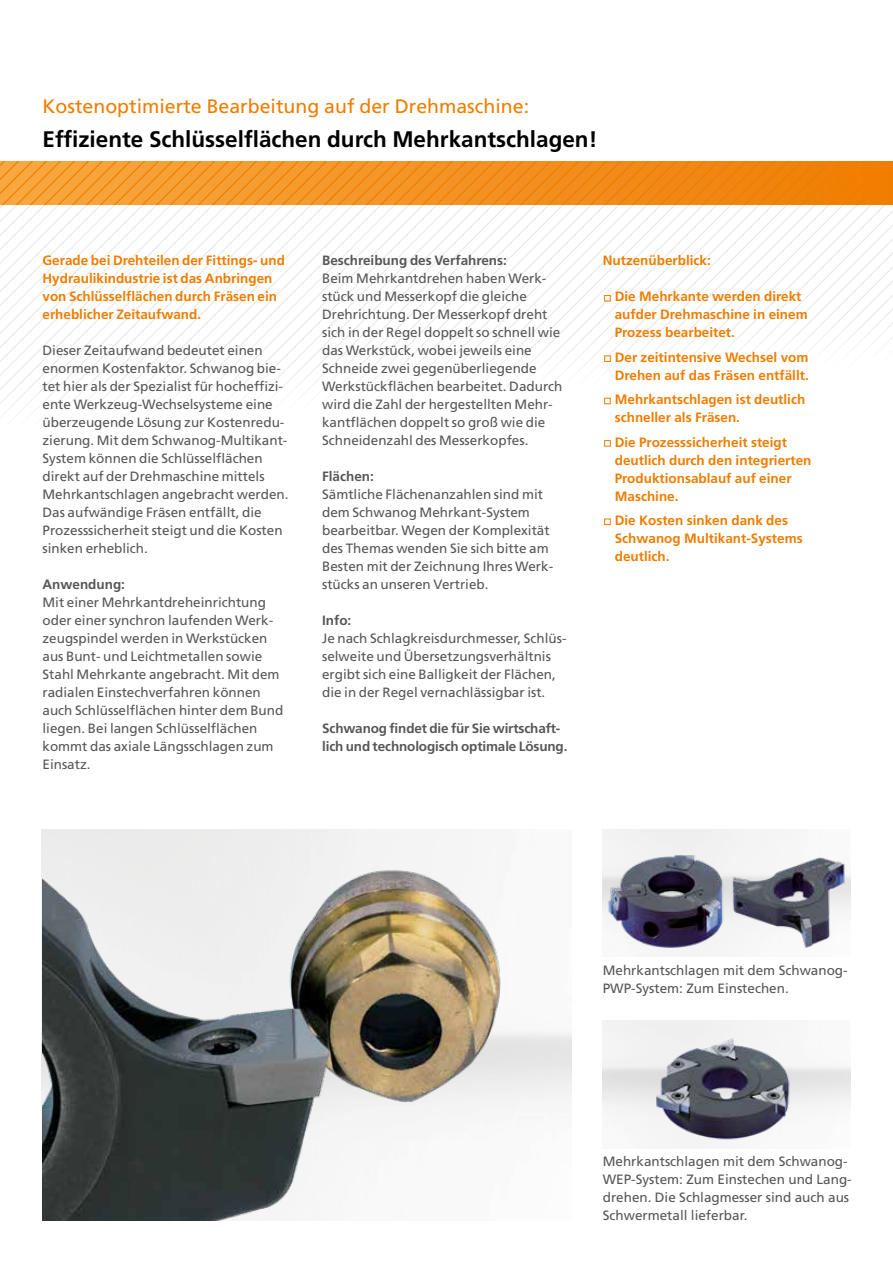
<style>
.page{position:relative;width:893px;height:1263px;background:#fff}
.page>*{position:absolute;margin:0;border:0;box-sizing:border-box;transform-origin:0 0}
.t1{font:700 22.5px "Frutiger";color:#000}
.t2{font:19.5px "Frutiger";color:#ef7d00}
.t3{font:13.5px/18px "Frutiger";color:#575756}
.t4{font:700 13.5px/18px "Frutiger";color:#ef7d00}
.t5{font:700 13.5px/18px "Frutiger";letter-spacing:-.01em;color:#575756}
</style>
<div class="page">
<img style="left:603px;top:1020px;width:247px;height:128px">
<img style="left:42px;top:829px;width:529px;height:391px">
<svg style="left:0;top:162px;width:893px;height:246px"></svg>
<img style="left:603px;top:832px;width:247px;height:125px">
<img style="left:43px;top:829px;width:471px;height:391px">
<div style="left:604px;top:295px;width:7px;height:6px;border:1px solid #ef7d00"></div>
<div style="left:604px;top:355px;width:7px;height:7px;border:1px solid #ef7d00"></div>
<div style="left:604px;top:398px;width:7px;height:6px;border:1px solid #ef7d00"></div>
<div style="left:604px;top:440px;width:7px;height:7px;border:1px solid #ef7d00"></div>
<div style="left:604px;top:519px;width:7px;height:6px;border:1px solid #ef7d00"></div>
<h2 class="t2" style="left:43px;top:95px;width:488px">Kostenoptimierte Bearbeitung auf der Drehmaschine:</h2>
<h1 class="t1" style="left:43px;top:126px;width:556px">Effiziente Schlüsselflächen durch Mehrkantschlagen!</h1>
<p class="t4" style="left:43px;top:251px;width:244px">Gerade bei Drehteilen der Fittings- und Hydraulikindustrie ist das Anbringen von Schlüsselflächen durch Fräsen ein erheblicher Zeitaufwand.</p>
<p class="t3" style="left:43px;top:341px;width:248px">Dieser Zeitaufwand bedeutet einen enormen Kostenfaktor. Schwanog bie&shy;tet hier als der Spezialist für hocheffizi&shy;ente Werkzeug-Wechselsysteme eine überzeugende Lösung zur Kostenredu&shy;zierung. Mit dem Schwanog-Multikant-System können die Schlüsselflächen direkt auf der Drehmaschine mittels Mehrkantschlagen angebracht werden.<br>Das aufwändige Fräsen entfällt, die Prozesssicherheit steigt und die Kosten sinken erheblich.</p>
<p class="t5" style="left:43px;top:575px;width:84px">Anwendung:</p>
<p class="t3" style="left:43px;top:593px;width:242px">Mit einer Mehrkantdreheinrichtung oder einer synchron laufenden Werk&shy;zeugspindel werden in Werkstücken aus Bunt- und Leichtmetallen sowie Stahl Mehrkante angebracht. Mit dem radialen Einstechverfahren können auch Schlüsselflächen hinter dem Bund liegen. Bei langen Schlüsselflächen kommt das axiale Längsschlagen zum Einsatz.</p>
<p class="t5" style="left:322px;top:252px;width:186px">Beschreibung des Verfahrens:</p>
<p class="t3" style="left:322px;top:270px;width:242px">Beim Mehrkantdrehen haben Werk&shy;stück und Messerkopf die gleiche Drehrichtung. Der Messerkopf dreht sich in der Regel doppelt so schnell wie das Werkstück, wobei jeweils eine Schneide zwei gegenüberliegende Werkstückflächen bearbeitet. Dadurch wird die Zahl der hergestellten Mehr&shy;kantflächen doppelt so groß wie die Schneidenzahl des Messerkopfes.</p>
<p class="t5" style="left:322px;top:468px;width:53px">Flächen:</p>
<p class="t3" style="left:322px;top:486px;width:233px">Sämtliche Flächenanzahlen sind mit dem Schwanog Mehrkant-System bearbeitbar. Wegen der Komplexität des Themas wenden Sie sich bitte am Besten mit der Zeichnung Ihres Werk&shy;stücks an unseren Vertrieb.</p>
<p class="t5" style="left:322px;top:612px;width:31px">Info:</p>
<p class="t3" style="left:322px;top:630px;width:246px">Je nach Schlagkreisdurchmesser, Schlüs&shy;selweite und Übersetzungsverhältnis ergibt sich eine Balligkeit der Flächen, die in der Regel vernachlässigbar ist.</p>
<p class="t5" style="left:322px;top:719px;width:247px">Schwanog findet die für Sie wirtschaft&shy;lich und technologisch optimale Lösung.</p>
<p class="t4" style="left:603px;top:252px;width:110px">Nutzenüberblick:</p>
<p class="t4" style="left:615px;top:288px;width:194px">Die Mehrkante werden direkt aufder Drehmaschine in einem<br>Prozess bearbeitet.</p>
<p class="t4" style="left:615px;top:348px;width:196px">Der zeitintensive Wechsel vom<br>Drehen auf das Fräsen entfällt.</p>
<p class="t4" style="left:615px;top:390px;width:192px">Mehrkantschlagen ist deutlich schneller als Fräsen.</p>
<p class="t4" style="left:615px;top:433px;width:198px">Die Prozesssicherheit steigt deutlich durch den integrierten<br>Produktionsablauf auf einer<br>Maschine.</p>
<p class="t4" style="left:615px;top:511px;width:189px">Die Kosten sinken dank des<br>Schwanog Multikant-Systems deutlich.</p>
<p class="t3" style="left:603px;top:961px;width:246px">Mehrkantschlagen mit dem Schwanog-<br>PWP-System: Zum Einstechen.</p>
<p class="t3" style="left:603px;top:1152px;width:251px">Mehrkantschlagen mit dem Schwanog-WEP-System: Zum Einstechen und Lang&shy;drehen. Die Schlagmesser sind auch aus Schwermetall lieferbar.</p>
</div>
